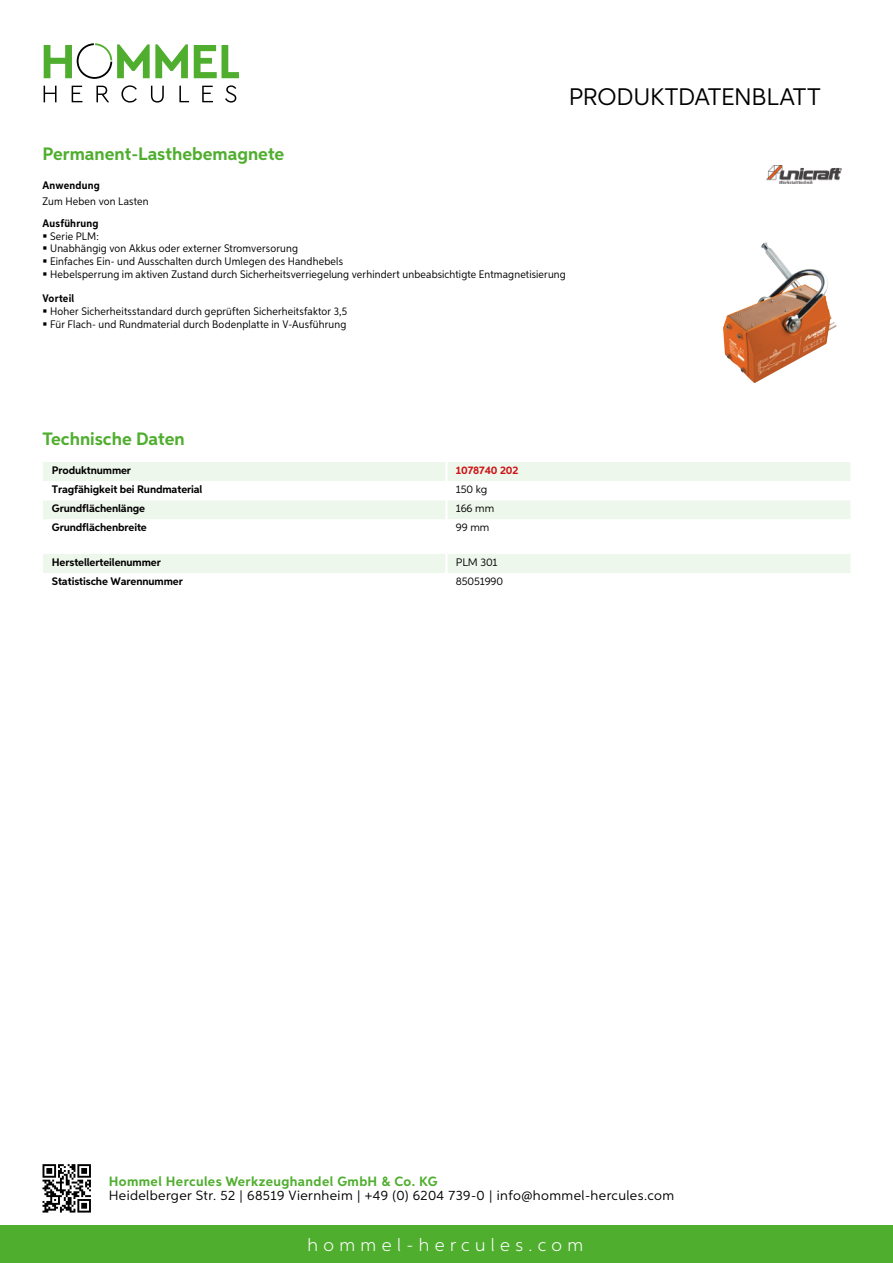
<style>
.page{position:relative;width:893px;height:1263px;background:#fff}
.page>*{position:absolute;margin:0;border:0;box-sizing:border-box;transform-origin:0 0}
.t1{font:24px "Aspira";letter-spacing:-.01em;color:#000}
.t2{font:700 18px "Aspira";color:#50ae2f}
.t3{font:300 18px "Aspira";letter-spacing:.3em;color:#fff}
.t4{font:13.5px "Aspira";letter-spacing:.03em;color:#000}
.t5{font:700 13.5px "Aspira";letter-spacing:.03em;color:#50ae2f}
.t6{font:10.95px/12.8px "Aspira Nar";letter-spacing:.015em;color:#000}
.t7{font:700 10.95px "Aspira";letter-spacing:-.01em;color:#000}
.t8{font:10.95px "Aspira";letter-spacing:-.01em;color:#000}
.t9{font:700 10.95px "Aspira Nar";letter-spacing:.02em;color:#000}
.t10{font:700 10.95px "Aspira";letter-spacing:-.01em;color:#cd1013}
</style>
<div class="page">
<div style="left:0;top:1226px;width:893px;height:37px;background:#50ae2f"></div>
<svg style="left:43px;top:1164px;width:48px;height:48px"></svg>
<svg style="left:194px;top:45px;width:45px;height:33px"></svg>
<svg style="left:44px;top:43px;width:144px;height:36px"></svg>
<svg style="left:44px;top:86px;width:13px;height:16px"></svg>
<svg style="left:72px;top:86px;width:10px;height:16px"></svg>
<svg style="left:96px;top:86px;width:13px;height:16px"></svg>
<svg style="left:121px;top:85px;width:16px;height:18px"></svg>
<svg style="left:151px;top:86px;width:13px;height:17px"></svg>
<svg style="left:179px;top:86px;width:10px;height:16px"></svg>
<svg style="left:202px;top:86px;width:11px;height:16px"></svg>
<svg style="left:225px;top:85px;width:11px;height:18px"></svg>
<div style="left:43px;top:462px;width:807px;height:19px;background:#eef7eb"></div>
<div style="left:43px;top:501px;width:807px;height:18px;background:#eef7eb"></div>
<hr style="left:445px;top:462px;width:3px;height:19px;background:#fff">
<hr style="left:445px;top:500px;width:3px;height:19px;background:#fff">
<div style="left:43px;top:554px;width:807px;height:19px;background:#eef7eb"></div>
<img style="left:723px;top:242px;width:114px;height:141px">
<img style="left:766px;top:166px;width:76px;height:17px">
<h1 class="t1" style="left:569px;top:82px;width:253px">Produktdatenblatt</h1>
<h2 class="t2" style="left:43px;top:142px;width:243px">Permanent-Lasthebemagnete</h2>
<p class="t9" style="left:43px;top:179px;width:59px">Anwendung</p>
<p class="t6" style="left:43px;top:194px;width:108px">Zum Heben von Lasten</p>
<p class="t9" style="left:43px;top:216px;width:58px">Ausführung</p>
<p class="t6" style="left:50px;top:229px;width:517px">Serie PLM:<br>Unabhängig von Akkus oder externer Stromversorung<br>Einfaches Ein- und Ausschalten durch Umlegen des Handhebels<br>Hebelsperrung im aktiven Zustand durch Sicherheitsverriegelung verhindert unbeabsichtigte Entmagnetisierung</p>
<p class="t9" style="left:43px;top:292px;width:33px">Vorteil</p>
<p class="t6" style="left:50px;top:305px;width:299px">Hoher Sicherheitsstandard durch geprüften Sicherheitsfaktor 3,5<br>Für Flach- und Rundmaterial durch Bodenplatte in V-Ausführung</p>
<h2 class="t2" style="left:43px;top:428px;width:144px">Technische Daten</h2>
<p class="t7" style="left:52px;top:463px;width:81px">Produktnummer</p>
<p class="t10" style="left:456px;top:463px;width:64px">1078740 202</p>
<p class="t7" style="left:52px;top:483px;width:152px">Tragfähigkeit bei Rundmaterial</p>
<p class="t8" style="left:456px;top:483px;width:33px">150 kg</p>
<p class="t7" style="left:52px;top:502px;width:95px">Grundflächenlänge</p>
<p class="t8" style="left:456px;top:502px;width:40px">166 mm</p>
<p class="t7" style="left:52px;top:521px;width:97px">Grundflächenbreite</p>
<p class="t8" style="left:456px;top:521px;width:35px">99 mm</p>
<p class="t7" style="left:52px;top:555px;width:111px">Herstellerteilenummer</p>
<p class="t8" style="left:456px;top:555px;width:43px">PLM 301</p>
<p class="t7" style="left:52px;top:574px;width:132px">Statistische Warennummer</p>
<p class="t8" style="left:456px;top:575px;width:49px">85051990</p>
<p class="t5" style="left:109px;top:1172px;width:330px">Hommel Hercules Werkzeughandel GmbH &amp; Co. KG</p>
<p class="t4" style="left:109px;top:1187px;width:567px">Heidelberger Str. 52 | 68519 Viernheim | +49 (0) 6204 739-0 | info@hommel-hercules.com</p>
<h2 class="t3" style="left:307px;top:1234px;width:277px">hommel-hercules.com</h2>
</div>
